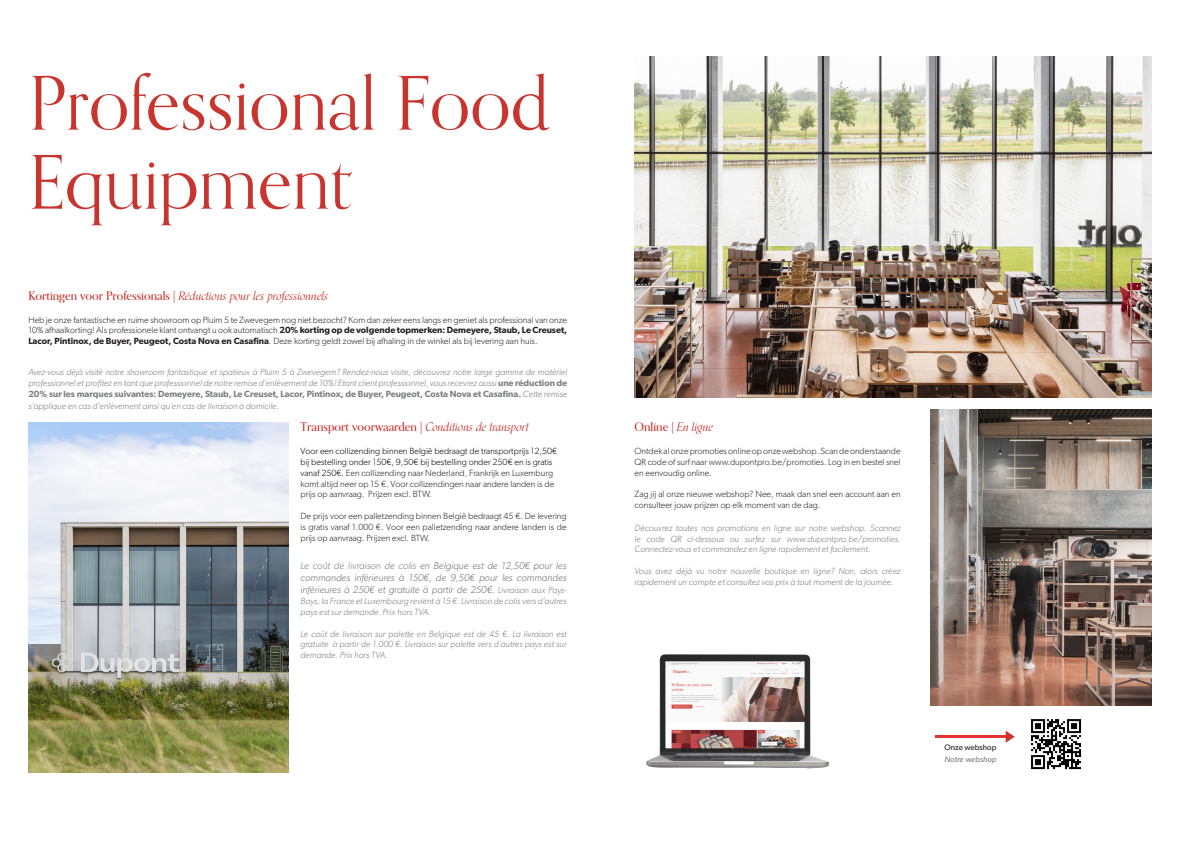
<style>
.page{position:relative;width:1191px;height:842px;background:#fff}
.page>*{position:absolute;margin:0;border:0;box-sizing:border-box;transform-origin:0 0}
.t1{font:74px/79px "Orpheus Pro";color:#c8352f}
.t2{font:italic 12px "Orpheus Pro";color:#c8352f}
.t3{font:500 12px "Orpheus Pro";color:#c8352f}
.t4{font:italic 300 10px/12px "Gibson";color:#6f7073;text-align:justify}
.t5{font:300 9px/10.8px "Gibson";color:#231f20;text-align:justify}
.t6{font:italic 300 9px/10.8px "Gibson";color:#7c7e81;text-align:justify}
.t7{font:italic 8px "Gibson";color:#7c7e81}
.t8{font:8px "Gibson";color:#231f20}
.s1{font-weight:500;font-style:normal}
.s2{font-weight:600}
.s3{font-weight:600;font-style:normal}
.s4{font-weight:400;font-style:italic}
.s5{color:#000}
.s6{color:#7c7e81}
.s7{font-size:9px;color:#7c7e81}
</style>
<div class="page">
<img style="left:634px;top:57px;width:518px;height:341px">
<img style="left:930px;top:410px;width:222px;height:295px">
<img style="left:28px;top:422px;width:261px;height:351px">
<img style="left:646px;top:654px;width:183px;height:115px">
<hr style="left:935px;top:735px;width:75px;height:3px;background:#e83231">
<svg style="left:1005px;top:731px;width:9px;height:12px"></svg>
<img style="left:1031px;top:719px;width:51px;height:51px">
<p class="t1" style="left:28px;top:62px;width:523px">Professional Food<br>Equipment</p>
<p class="t2" style="left:28px;top:286px;width:301px"><span class="s1">Kortingen voor Professionals |</span> Réductions pour les professionnels</p>
<p class="t5" style="left:28px;top:314px;width:540px">Heb je onze fantastische en ruime showroom op Pluim 5 te Zwevegem nog niet bezocht? Kom dan zeker eens langs en geniet als professional van onze 10% afhaalkorting! Als professionele klant ontvangt u ook automatisch <span class="s2">20% korting op de volgende topmerken: Demeyere, Staub, Le Creuset, Lacor, Pintinox, de Buyer, Peugeot, Costa Nova en Casafina</span>. Deze korting geldt zowel bij afhaling in de winkel als bij levering aan huis.</p>
<p class="t6" style="left:28px;top:366px;width:540px">Avez-vous déjà visité notre showroom fantastique et spatieux à Pluim 5 à Zwevegem? Rendez-nous visite, découvrez notre large gamme de matériel professionnel et profitez en tant que professionnel de notre remise d’enlèvement de 10%! Etant client professionnel, vous recevrez aussi <span class="s3">une réduction de 20% sur les marques suivantes: Demeyere, Staub, Le Creuset, Lacor, Pintinox, de Buyer, Peugeot, Costa Nova et Casafina.</span> Cette remise</p>
<p class="t6" style="left:28px;top:400px;width:252px">s’applique en cas d’enlèvement ainsi qu’en cas de livraison à domicile.</p>
<p class="t3" style="left:300px;top:420px;width:230px">Transport voorwaarden | <span class="s4">Conditions de transport</span></p>
<p class="t5" style="left:300px;top:446px;width:258px;text-align:left"><span class="s5">Voor een collizending binnen België bedraagt de transportprijs 12,50€ bij bestelling onder 150€, 9,50€ bij bestelling onder 250€ en is gratis vanaf 250€.</span> Een collizending naar Nederland, Frankrijk en Luxemburg komt altijd neer op 15 €. Voor collizendingen naar andere landen is de prijs op aanvraag. Prijzen excl. BTW.</p>
<p class="t5" style="left:300px;top:510px;width:268px">De prijs voor een palletzending binnen België bedraagt 45 €. De levering is gratis vanaf 1.000 €. Voor een palletzending naar andere landen is de prijs op aanvraag. Prijzen excl. BTW.</p>
<p class="t4" style="left:300px;top:560px;width:268px"><span class="s6">Le coût de livraison de colis</span> en Belgique est de 12,50€ pour les commandes inférieures à 150€, de 9,50€ pour les commandes inférieures à 250€ et gratuite à partir de 250€. <span class="s7">Livraison aux Pays-</span></p>
<p class="t6" style="left:300px;top:595px;width:268px">Bays, la France et Luxembourg revient à 15 €. Livraison de colis vers d’autres pays est sur demande. Prix hors TVA.</p>
<p class="t6" style="left:300px;top:628px;width:268px">Le coût de livraison sur palette en Belgique est de 45 €. La livraison est gratuite à partir de 1.000 €. Livraison sur palette vers d’autres pays est sur demande. Prix hors TVA.</p>
<p class="t3" style="left:634px;top:420px;width:80px">Online | <span class="s4">En ligne</span></p>
<p class="t5" style="left:634px;top:446px;width:268px">Ontdek al onze promoties online op onze webshop. Scan de onderstaande QR code of surf naar www.dupontpro.be/promoties. Log in en bestel snel en eenvoudig online.</p>
<p class="t5" style="left:634px;top:489px;width:268px">Zag jij al onze nieuwe webshop? Nee, maak dan snel een account aan en consulteer jouw prijzen op elk moment van de dag.</p>
<p class="t6" style="left:634px;top:522px;width:268px">Découvrez toutes nos promotions en ligne sur notre webshop. Scannez le code QR ci-dessous ou surfez sur www.dupontpro.be/promoties.<br>Connectez-vous et commandez en ligne rapidement et facilement.</p>
<p class="t6" style="left:634px;top:565px;width:268px">Vous avez déjà vu notre nouvelle boutique en ligne? Non, alors créez rapidement un compte et consultez vos prix à tout moment de la journée.</p>
<p class="t8" style="left:944px;top:743px;width:54px">Onze webshop</p>
<p class="t7" style="left:944px;top:754px;width:53px">Notre webshop</p>
</div>
